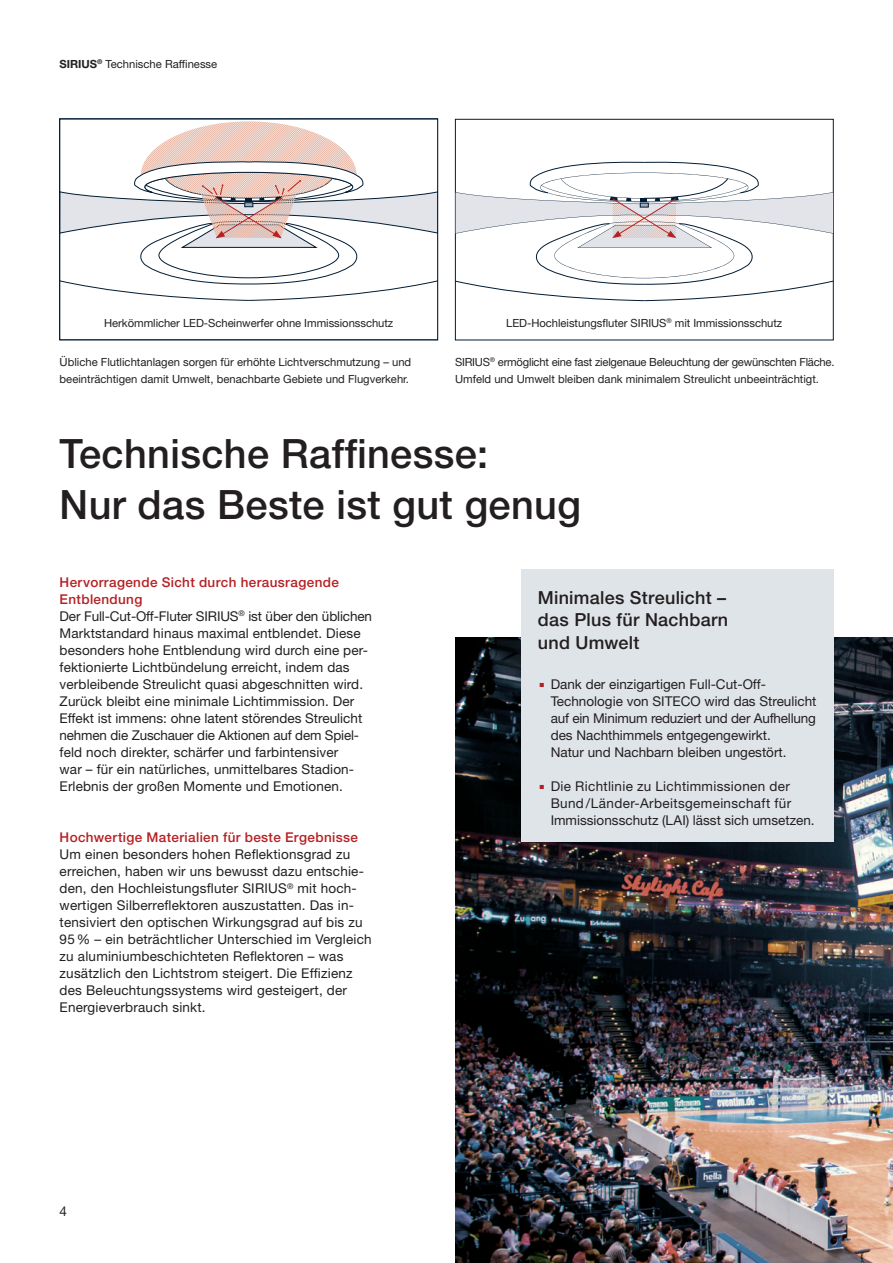
<style>
.page{position:relative;width:893px;height:1263px;background:#fff}
.page>*{position:absolute;margin:0;border:0;box-sizing:border-box;transform-origin:0 0}
.t1{font:500 40.5px/51px "Helvetica Neue LT Pro";letter-spacing:.01em;color:#231f20}
.t2{font:500 30px "Helvetica Neue LT Pro";color:#b62024}
.t3{font:500 18px/22.5px "Helvetica Neue LT Pro";letter-spacing:.015em;color:#231f20;text-align:justify}
.t4{font:13.5px/17px "Helvetica Neue LT Pro";letter-spacing:.01em;color:#231f20}
.t5{font:500 13.5px "Helvetica Neue LT Pro";letter-spacing:.03em;color:#b62024}
.t6{font:11.25px/17px "Helvetica Neue LT Pro";color:#231f20}
.t7{font:11.25px/17px "Helvetica Neue LT Pro";letter-spacing:-.02em;color:#231f20}
.s1{font-weight:700}
.s2{font-weight:500;color:#b62024}
</style>
<div class="page">
<img style="left:455px;top:638px;width:438px;height:625px">
<div style="left:455px;top:119px;width:378px;height:221px;border:1px solid #001c33"></div>
<svg style="left:62px;top:247px;width:374px;height:54px"></svg>
<svg style="left:62px;top:121px;width:374px;height:126px"></svg>
<div style="left:521px;top:570px;width:312px;height:272px;background:#dfe4e8"></div>
<svg style="left:455px;top:159px;width:379px;height:142px"></svg>
<div style="left:60px;top:119px;width:378px;height:221px;border:1px solid #001c33"></div>
<p class="t6" style="left:60px;top:55px;width:159px"><span class="s1">SIRIUS</span><sup>®</sup> Technische Raffinesse</p>
<p class="t6" style="left:104px;top:314px;width:291px">Herkömmlicher LED-Scheinwerfer ohne Immissionsschutz</p>
<p class="t6" style="left:506px;top:314px;width:278px">LED-Hochleistungsfluter SIRIUS<sup>®</sup> mit Immissionsschutz</p>
<p class="t7" style="left:455px;top:353px;width:381px">SIRIUS<sup>®</sup> ermöglicht eine fast zielgenaue Beleuchtung der gewünschten Fläche.<br>Umfeld und Umwelt bleiben dank minimalem Streulicht unbeeinträchtigt.</p>
<p class="t6" style="left:60px;top:353px;width:353px">Übliche Flutlichtanlagen sorgen für erhöhte Lichtverschmutzung – und beeinträchtigen damit Umwelt, benachbarte Gebiete und Flugverkehr.</p>
<h1 class="t1" style="left:60px;top:427px;width:523px">Technische Raffinesse:<br>Nur das Beste ist gut genug</h1>
<p class="t4" style="left:60px;top:573px;width:314px"><span class="s2">Hervorragende Sicht durch herausragende Entblendung<br></span>Der Full-Cut-Off-Fluter SIRIUS<sup>®</sup> ist über den üblichen Marktstandard hinaus maximal entblendet. Diese besonders hohe Entblendung wird durch eine per&shy;fektionierte Lichtbündelung erreicht, indem das verbleibende Streulicht quasi abgeschnitten wird.<br>Zurück bleibt eine minimale Lichtimmission. Der Effekt ist immens: ohne latent störendes Streulicht nehmen die Zuschauer die Aktionen auf dem Spiel&shy;feld noch direkter, schärfer und farbintensiver<br>war – für ein natürliches, unmittelbares Stadion-Erlebnis der großen Momente und Emotionen.</p>
<p class="t5" style="left:60px;top:829px;width:300px">Hochwertige Materialien für beste Ergebnisse</p>
<p class="t4" style="left:60px;top:845px;width:314px">Um einen besonders hohen Reflektionsgrad zu erreichen, haben wir uns bewusst dazu entschie&shy;den, den Hoch leistungsfluter SIRIUS<sup>®</sup> mit hoch&shy;wertigen Silberreflektoren auszustatten. Das in&shy;tensiviert den optischen Wirkungsgrad auf bis zu 95 % – ein beträchtlicher Unterschied im Vergleich zu aluminiumbeschichteten Reflektoren – was zusätzlich den Lichtstrom steigert. Die Effizienz des Beleuchtungssystems wird gesteigert, der Energieverbrauch sinkt.</p>
<p class="t4" style="left:60px;top:1202px;width:9px">4</p>
<h3 class="t3" style="left:538px;top:586px;width:192px">Minimales Streulicht – das Plus für Nachbarn und Umwelt</h3>
<h2 class="t2" style="left:538px;top:659px;width:10px">.</h2>
<p class="t4" style="left:551px;top:675px;width:267px">Dank der einzigartigen Full-Cut-Off-Technologie von SITECO wird das Streulicht auf ein Minimum reduziert und der Aufhellung des Nacht himmels entgegengewirkt.<br>Natur und Nachbarn bleiben ungestört.</p>
<h2 class="t2" style="left:538px;top:761px;width:10px">.</h2>
<p class="t4" style="left:551px;top:777px;width:265px">Die Richtlinie zu Lichtimmissionen der<br>Bund /Länder-Arbeitsgemeinschaft für<br>Immissionsschutz (LAI) lässt sich umsetzen.</p>
</div>
